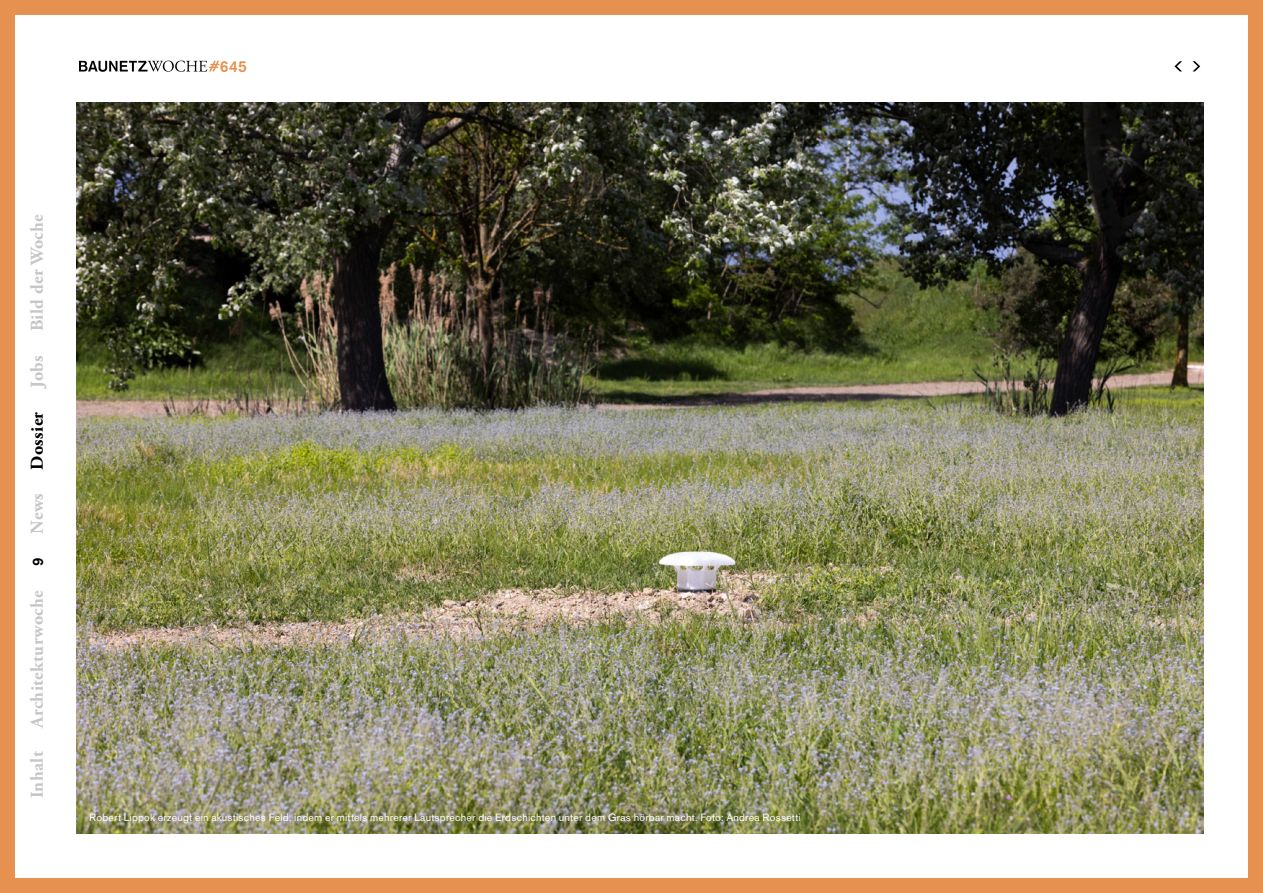
<style>
.page{position:relative;width:1263px;height:893px;background:#fff}
.page>*{position:absolute;margin:0;border:0;box-sizing:border-box;transform-origin:0 0}
.t1{font:700 18px "Adobe Garamond Pro";letter-spacing:.02em;color:#c6c6c6}
.t2{font:700 18px "Adobe Garamond Pro";letter-spacing:.02em;color:#000}
.t3{font:500 15.75px "Akzidenz Grotesk BQ";color:#e69150}
.t4{font:500 15px "Akzidenz Grotesk BQ";color:#000}
.t5{font:10.5px "Akzidenz Grotesk BQ";letter-spacing:.02em;color:#fff}
</style>
<div class="page">
<div style="left:0;top:0;width:1263px;height:893px;border:15px solid #e69150"></div>
<svg style="left:1192px;top:61px;width:8px;height:10px"></svg>
<svg style="left:1174px;top:61px;width:8px;height:10px"></svg>
<img style="left:77px;top:102px;width:1126px;height:731px">
<svg style="left:79px;top:61px;width:140px;height:11px"></svg>
<h2 class="t3" style="left:220px;top:56px;width:29px">645</h2>
<h1 class="t1" style="left:27px;top:331px;width:119px;rotate:-90deg">Bild der Woche</h1>
<h1 class="t1" style="left:27px;top:388px;width:34px;rotate:-90deg">Jobs</h1>
<h1 class="t2" style="left:27px;top:470px;width:59px;rotate:-90deg">Dossier</h1>
<h1 class="t1" style="left:27px;top:534px;width:42px;rotate:-90deg">News</h1>
<h3 class="t4" style="left:29px;top:566px;width:10px;rotate:-90deg">9</h3>
<h1 class="t1" style="left:27px;top:728px;width:139px;rotate:-90deg">Architekturwoche</h1>
<h1 class="t1" style="left:27px;top:798px;width:49px;rotate:-90deg">Inhalt</h1>
<p class="t5" style="left:89px;top:811px;width:713px">Robert Lippok erzeugt ein akustisches Feld, indem er mittels mehrerer Lautsprecher die Erdschichten unter dem Gras hörbar macht. Foto: Andrea Rossetti</p>
</div>
